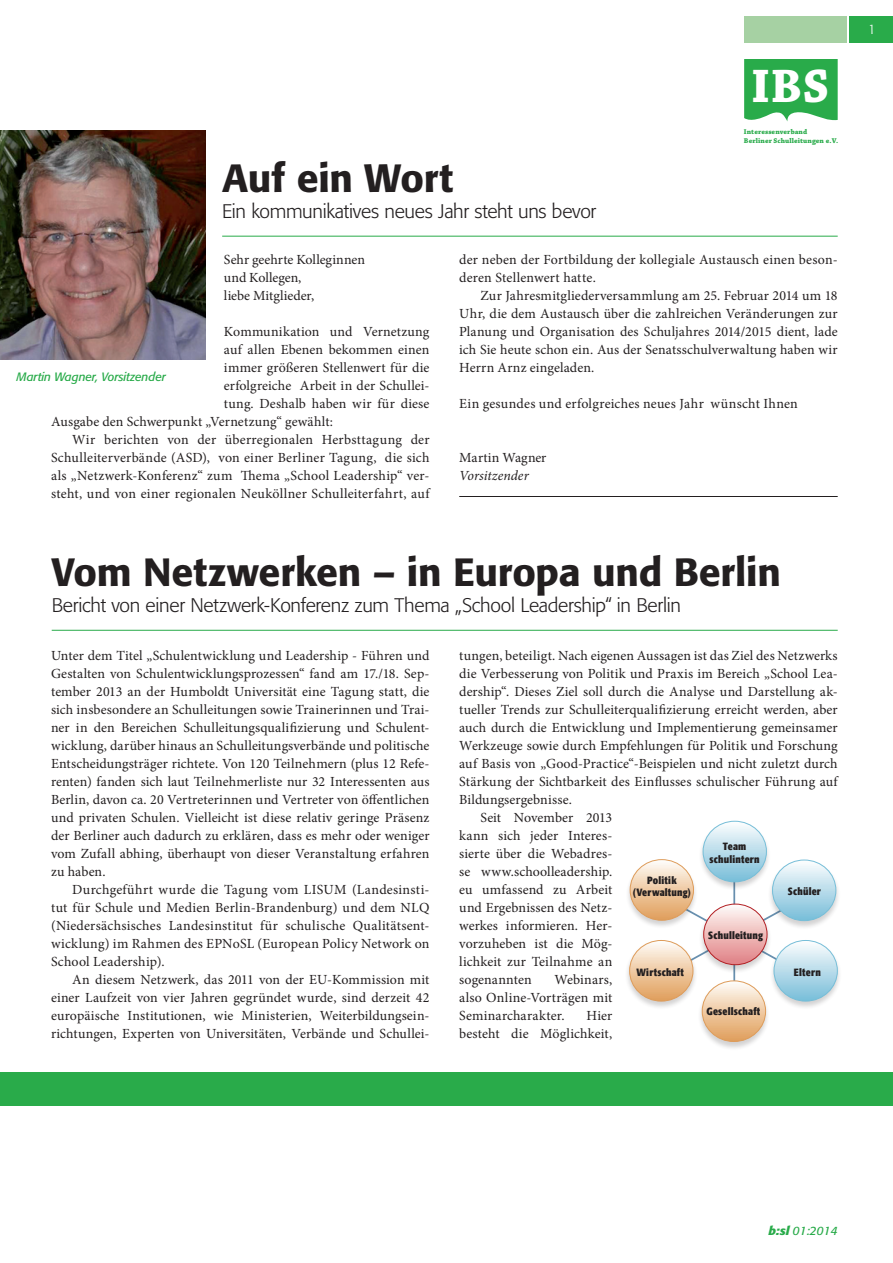
<style>
.page{position:relative;width:893px;height:1263px;background:#fff}
.page>*{position:absolute;margin:0;border:0;box-sizing:border-box;transform-origin:0 0}
.t1{font:700 49.5px "Chaparral Pro";color:#fff}
.HEAD{font:500 39px "Formata";letter-spacing:-.005em;color:#231f20}
.SUB{font:300 19.5px "Formata";letter-spacing:-.015em;color:#231f20}
.FLIESSTEXT_Absatz_5m{font:13.95px/18px "Minion Pro";letter-spacing:.01em;color:#231f20;text-align:justify}
.FLIEßTEXT{font:13.95px "Minion Pro";letter-spacing:.005em;color:#231f20}
.FLIESSTEXT_Ende{font:italic 13.95px "Minion Pro";color:#231f20}
.t2{font:300 13.5px "Formata";color:#fff}
.FOTOCOMMENT{font:italic 12px "Formata";letter-spacing:-.01em;color:#29ab4a}
.FLIEßTEXT-2{font:700 condensed 10.5px "Formata";letter-spacing:.02em;color:#231f20}
.t3{font:700 7.2px/8.7px "Chaparral Pro";letter-spacing:.01em;color:#29ab4a}
.s1{font-weight:700}
</style>
<div class="page">
<div style="left:849px;top:16px;width:44px;height:27px;background:#29ab4a"></div>
<div style="left:744px;top:16px;width:103px;height:27px;background:#a6d1a3"></div>
<div style="left:0;top:1072px;width:893px;height:34px;background:#29ab4a"></div>
<svg style="left:744px;top:59px;width:94px;height:63px;background:#3db35b"></svg>
<hr style="left:459px;top:496px;width:379px;height:1px;background:#231f20">
<hr style="left:222px;top:236px;width:616px;height:1px;background:#29ab4a">
<img style="left:0;top:130px;width:206px;height:230px">
<hr style="left:52px;top:630px;width:786px;height:1px;background:#29ab4a">
<div style="left:769px;top:940px;width:73px;height:70px;background:#231f20;opacity:.2"></div>
<div style="left:625px;top:859px;width:73px;height:70px;background:#231f20;opacity:.2"></div>
<div style="left:625px;top:940px;width:73px;height:70px;background:#231f20;opacity:.2"></div>
<div style="left:697px;top:980px;width:74px;height:71px;background:#231f20;opacity:.2"></div>
<svg style="left:630px;top:821px;width:207px;height:220px"></svg>
<div style="left:702px;top:980px;width:64px;height:62px;border:1px solid #de9c5a;border-radius:50%"></div>
<p class="HEAD" style="left:222px;top:154px;width:232px">Auf ein Wort</p>
<p class="SUB" style="left:222px;top:199px;width:376px">Ein kommunikatives neues Jahr steht uns bevor</p>
<h1 class="t1" style="left:751px;top:58px;width:79px">IBS</h1>
<p class="t3" style="left:744px;top:128px;width:96px">Interessenverband<br>Berliner Schulleitungen e.V.</p>
<p class="FLIEßTEXT" style="left:224px;top:251px;width:142px">Sehr geehrte Kolleginnen</p>
<p class="FLIEßTEXT" style="left:224px;top:269px;width:79px">und Kollegen,</p>
<p class="FLIEßTEXT" style="left:224px;top:287px;width:92px">liebe Mitglieder,</p>
<p class="FLIEßTEXT" style="left:224px;top:323px;width:207px">Kommunikation und Vernetzung</p>
<p class="FLIEßTEXT" style="left:224px;top:341px;width:207px">auf allen Ebenen bekommen einen</p>
<p class="FLIEßTEXT" style="left:224px;top:359px;width:207px">immer größeren Stellenwert für die</p>
<p class="FLIEßTEXT" style="left:224px;top:377px;width:207px">erfolgreiche Arbeit in der Schullei-</p>
<p class="FLIEßTEXT" style="left:224px;top:395px;width:207px">tung. Deshalb haben wir für diese</p>
<p class="FLIEßTEXT" style="left:51px;top:413px;width:284px">Ausgabe den Schwerpunkt „Vernetzung“ gewählt:</p>
<p class="FLIESSTEXT_Absatz_5m" style="left:51px;top:431px;width:380px;text-indent:21px">Wir berichten von der überregionalen Herbsttagung der Schulleiterverbände (ASD), von einer Berliner Tagung, die sich als „Netzwerk-Konferenz“ zum Thema „School Leadership“ ver&shy;steht, und von einer regionalen Neuköllner Schulleiterfahrt, auf</p>
<p class="FOTOCOMMENT" style="left:17px;top:369px;width:151px">Martin Wagner, Vorsitzender</p>
<p class="FLIESSTEXT_Absatz_5m" style="left:459px;top:251px;width:380px">der neben der Fortbildung der kollegiale Austausch einen beson&shy;deren Stellenwert hatte.</p>
<p class="FLIESSTEXT_Absatz_5m" style="left:459px;top:287px;width:380px;text-indent:21px">Zur Jahresmitgliederversammlung am 25. Februar 2014 um 18<br>Uhr, die dem Austausch über die zahlreichen Veränderungen zur Planung und Organisation des Schuljahres 2014/2015 dient, lade ich Sie heute schon ein. Aus der Senatsschulverwaltung haben wir Herrn Arnz eingeladen.</p>
<p class="FLIEßTEXT" style="left:459px;top:395px;width:340px">Ein gesundes und erfolgreiches neues Jahr wünscht Ihnen</p>
<p class="FLIEßTEXT" style="left:459px;top:449px;width:89px">Martin Wagner</p>
<p class="FLIESSTEXT_Ende" style="left:459px;top:466px;width:71px">Vorsitzender</p>
<p class="HEAD" style="left:52px;top:548px;width:731px">Vom Netzwerken – in Europa und Berlin</p>
<p class="SUB" style="left:52px;top:593px;width:631px">Bericht von einer Netzwerk-Konferenz zum Thema „School Leadership“ in Berlin</p>
<p class="FLIESSTEXT_Absatz_5m" style="left:51px;top:647px;width:380px">Unter dem Titel „Schulentwicklung und Leadership - Führen und Gestalten von Schulentwicklungsprozessen“ fand am 17./18. Sep&shy;tember 2013 an der Humboldt Universität eine Tagung statt, die sich insbesondere an Schulleitungen sowie Trainerinnen und Trai&shy;ner in den Bereichen Schulleitungsqualifizierung und Schulent&shy;wicklung, darüber hinaus an Schulleitungsverbände und politische Entscheidungsträger richtete. Von 120 Teilnehmern (plus 12 Refe&shy;renten) fanden sich laut Teilnehmerliste nur 32 Interessenten aus Berlin, davon ca. 20 Vertreterinnen und Vertreter von öffentlichen und privaten Schulen. Vielleicht ist diese relativ geringe Präsenz der Berliner auch dadurch zu erklären, dass es mehr oder weniger vom Zufall abhing, überhaupt von dieser Veranstaltung erfahren zu haben.</p>
<p class="FLIESSTEXT_Absatz_5m" style="left:51px;top:881px;width:380px;text-indent:21px">Durchgeführt wurde die Tagung vom LISUM (Landesinsti&shy;tut für Schule und Medien Berlin-Brandenburg) und dem NLQ (Niedersächsisches Landesinstitut für schulische Qualitätsent&shy;wicklung) im Rahmen des EPNoSL (European Policy Network on School Leadership).</p>
<p class="FLIESSTEXT_Absatz_5m" style="left:51px;top:971px;width:380px;text-indent:21px">An diesem Netzwerk, das 2011 von der EU-Kommission mit einer Laufzeit von vier Jahren gegründet wurde, sind derzeit 42 europäische Institutionen, wie Ministerien, Weiterbildungsein&shy;richtungen, Experten von Universitäten, Verbände und Schullei-</p>
<p class="FLIESSTEXT_Absatz_5m" style="left:459px;top:647px;width:380px">tungen, beteiligt. Nach eigenen Aussagen ist das Ziel des Netzwerks die Verbesserung von Politik und Praxis im Bereich „School Lea&shy;dership“. Dieses Ziel soll durch die Analyse und Darstellung ak&shy;tueller Trends zur Schulleiterqualifizierung erreicht werden, aber auch durch die Entwicklung und Implementierung gemeinsamer Werkzeuge sowie durch Empfehlungen für Politik und Forschung auf Basis von „Good-Practice“-Beispielen und nicht zuletzt durch Stärkung der Sichtbarkeit des Einflusses schulischer Führung auf Bildungsergebnisse.</p>
<p class="FLIESSTEXT_Absatz_5m" style="left:459px;top:809px;width:155px;text-indent:21px">Seit November 2013 kann sich jeder Interes&shy;sierte über die Webadres&shy;se www.schoolleadership. eu umfassend zu Arbeit und Ergebnissen des Netz&shy;werkes informieren. Her&shy;vorzuheben ist die Mög&shy;lichkeit zur Teilnahme an sogenannten</p>
<p class="FLIEßTEXT-2" style="left:723px;top:840px;width:25px">Team</p>
<p class="FLIEßTEXT-2" style="left:709px;top:852px;width:52px">schulintern</p>
<p class="FLIEßTEXT-2" style="left:647px;top:874px;width:31px">Politik</p>
<p class="FLIEßTEXT-2" style="left:633px;top:886px;width:60px">(Verwaltung)</p>
<p class="FLIEßTEXT-2" style="left:788px;top:885px;width:35px">Schüler</p>
<p class="FLIEßTEXT-2" style="left:708px;top:928px;width:56px">Schulleitung</p>
<p class="FLIEßTEXT-2" style="left:636px;top:966px;width:49px">Wirtschaft</p>
<p class="FLIEßTEXT-2" style="left:794px;top:966px;width:28px">Eltern</p>
<p class="FLIESSTEXT_Absatz_5m" style="left:459px;top:971px;width:155px;text-indent:95px">Webinars, also Online-Vorträgen mit Seminarcharakter.</p>
<p class="FLIEßTEXT-2" style="left:707px;top:1005px;width:55px">Gesellschaft</p>
<p class="FLIESSTEXT_Absatz_5m" style="left:459px;top:1007px;width:155px;text-align:right">Hier<br>besteht die Möglichkeit,</p>
<p class="t2" style="left:868px;top:21px;width:9px">1</p>
<p class="FOTOCOMMENT" style="left:768px;top:1223px;width:71px"><span class="s1">b:sl</span> 01:2014</p>
</div>
